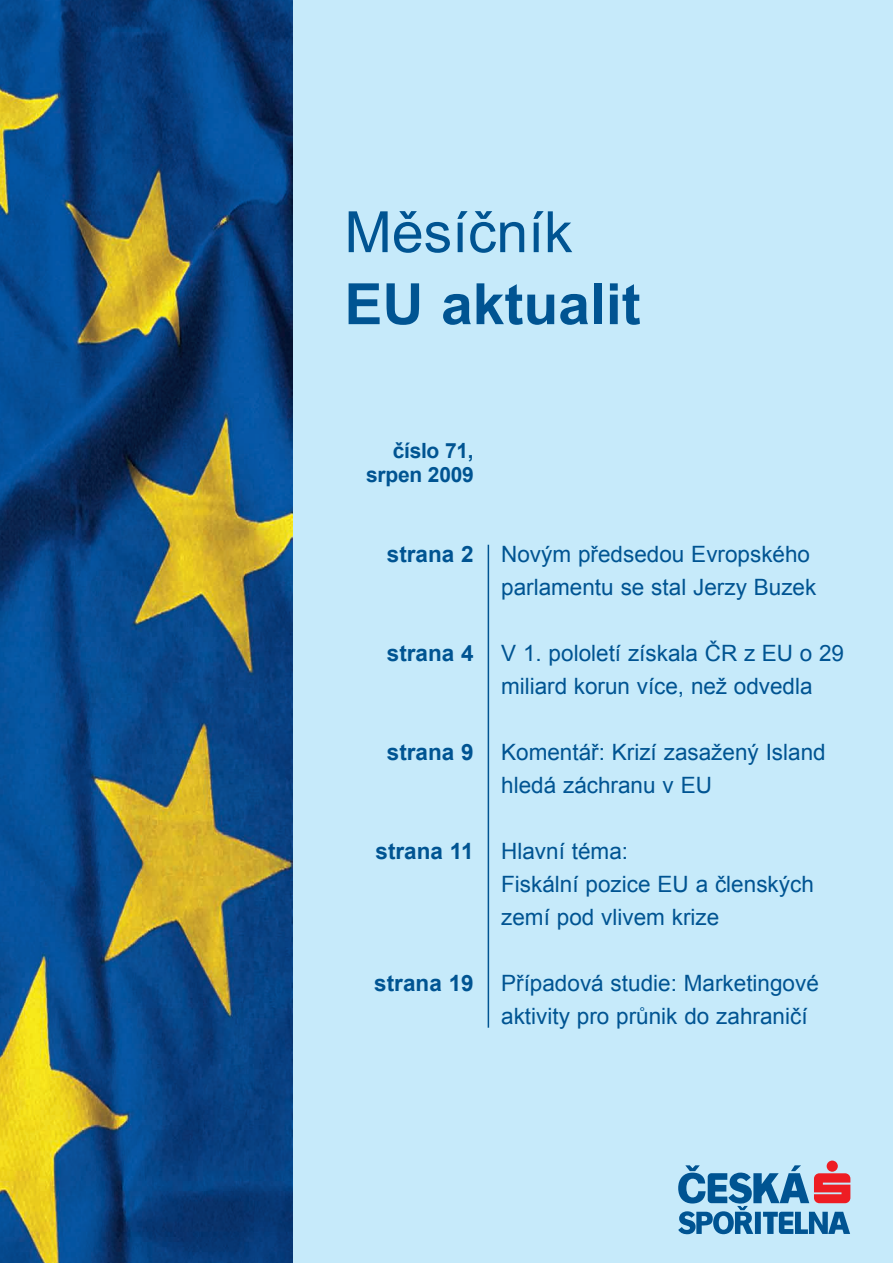
<style>
.page{position:relative;width:893px;height:1263px;background:#c6eafa}
.page>*{position:absolute;margin:0;border:0;box-sizing:border-box;transform-origin:0 0}
.t1{font:700 57px "Arial";color:#005492}
.t2{font:57px "Arial";color:#005492}
.t3{font:22.5px/33px "Arial";color:#005492}
.t4{font:700 22.5px "Arial";color:#005492}
.t5{font:700 21px/24px "Arial";letter-spacing:-.015em;color:#005492;text-align:right}
</style>
<div class="page">
<img style="left:0;top:0;width:292px;height:1263px">
<hr style="left:488px;top:545px;width:1px;height:483px;background:#005492">
<svg style="left:678px;top:1160px;width:172px;height:74px"></svg>
<h1 class="t2" style="left:344px;top:195px;width:230px">Měsíčník</h1>
<h1 class="t1" style="left:344px;top:267px;width:298px">EU aktualit</h1>
<p class="t5" style="left:366px;top:440px;width:109px">číslo 71, srpen 2009</p>
<p class="t4" style="left:387px;top:539px;width:88px">strana 2</p>
<p class="t3" style="left:501px;top:537px;width:317px">Novým předsedou Evropského parlamentu se stal Jerzy Buzek</p>
<p class="t4" style="left:387px;top:638px;width:88px">strana 4</p>
<p class="t3" style="left:501px;top:636px;width:344px">V 1. pololetí získala ČR z EU o 29 miliard korun více, než odvedla</p>
<p class="t4" style="left:387px;top:737px;width:88px">strana 9</p>
<p class="t3" style="left:501px;top:735px;width:326px">Komentář: Krizí zasažený Island hledá záchranu v EU</p>
<p class="t4" style="left:376px;top:836px;width:100px">strana 11</p>
<p class="t3" style="left:501px;top:834px;width:314px">Hlavní téma:<br>Fiskální pozice EU a členských zemí pod vlivem krize</p>
<p class="t4" style="left:374px;top:968px;width:101px">strana 19</p>
<p class="t3" style="left:501px;top:966px;width:319px">Případová studie: Marketingové aktivity pro průnik do zahraničí</p>
</div>
